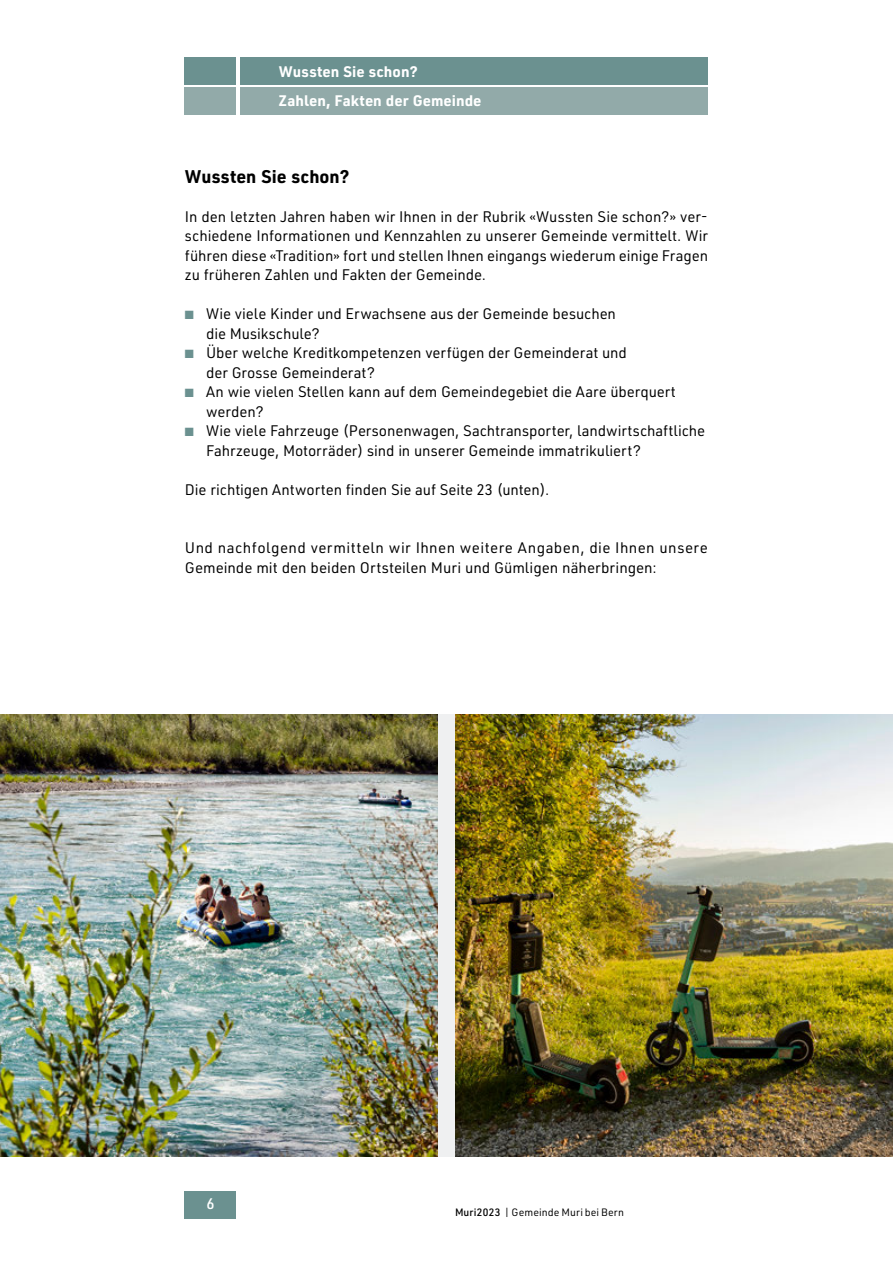
<style>
.page{position:relative;width:893px;height:1263px;background:#fff}
.page>*{position:absolute;margin:0;border:0;box-sizing:border-box;transform-origin:0 0}
.t1{font:700 18px "URWDIN";letter-spacing:.005em;color:#000}
.t2{font:15px/19.5px "URWDIN";letter-spacing:-.005em;color:#000}
.t3{font:15px/19.5px "URWDIN";letter-spacing:.025em;color:#000}
.t4{font:700 15px "URWDIN";color:#fff}
.t5{font:500 15px "URWDIN";color:#fff}
.t6{font:10.5px "URWDIN";letter-spacing:.01em;color:#000}
.s1{color:#6b9190}
.s2{font-weight:500}
</style>
<div class="page">
<div style="left:185px;top:1191px;width:51px;height:27px;background:#6b9190"></div>
<div style="left:240px;top:87px;width:468px;height:28px;background:#92aaa9"></div>
<div style="left:185px;top:87px;width:51px;height:28px;background:#92aaa9"></div>
<div style="left:240px;top:58px;width:468px;height:27px;background:#6b9190"></div>
<div style="left:185px;top:58px;width:51px;height:27px;background:#6b9190"></div>
<img style="left:455px;top:714px;width:438px;height:442px">
<img style="left:0;top:714px;width:438px;height:443px">
<p class="t4" style="left:279px;top:61px;width:140px">Wussten Sie schon?</p>
<p class="t4" style="left:279px;top:90px;width:205px">Zahlen, Fakten der Gemeinde</p>
<p class="t1" style="left:185px;top:164px;width:166px">Wussten Sie schon?</p>
<p class="t2" style="left:185px;top:206px;width:525px;text-align:justify">In den letzten Jahren haben wir Ihnen in der Rubrik «Wussten Sie schon?» ver&shy;schiedene Informationen und Kennzahlen zu unserer Gemeinde vermittelt. Wir führen diese «Tradition» fort und stellen Ihnen eingangs wiederum einige Fragen zu früheren Zahlen und Fakten der Gemeinde.</p>
<p class="t2" style="left:206px;top:303px;width:411px;text-indent:-21px"><span class="s1">■</span> Wie viele Kinder und Erwachsene aus der Gemeinde besuchen die Musikschule?</p>
<p class="t2" style="left:206px;top:342px;width:422px;text-indent:-21px"><span class="s1">■</span> Über welche Kreditkompetenzen verfügen der Gemeinderat und der Grosse Gemeinderat?</p>
<p class="t2" style="left:206px;top:381px;width:471px;text-indent:-21px"><span class="s1">■</span> An wie vielen Stellen kann auf dem Gemeindegebiet die Aare überquert werden?</p>
<p class="t2" style="left:206px;top:420px;width:500px;text-indent:-21px"><span class="s1">■</span> Wie viele Fahrzeuge (Personenwagen, Sachtransporter, landwirtschaftliche<br>Fahrzeuge, Motorräder) sind in unserer Gemeinde immatrikuliert?</p>
<p class="t2" style="left:185px;top:479px;width:366px">Die richtigen Antworten finden Sie auf Seite 23 (unten).</p>
<p class="t3" style="left:185px;top:537px;width:524px">Und nachfolgend vermitteln wir Ihnen weitere Angaben, die Ihnen unsere<br>Gemeinde mit den beiden Ortsteilen Muri und Gümligen näherbringen:</p>
<p class="t5" style="left:206px;top:1193px;width:10px">6</p>
<p class="t6" style="left:455px;top:1205px;width:171px"><span class="s2">Muri2023</span> | Gemeinde Muri bei Bern</p>
</div>
